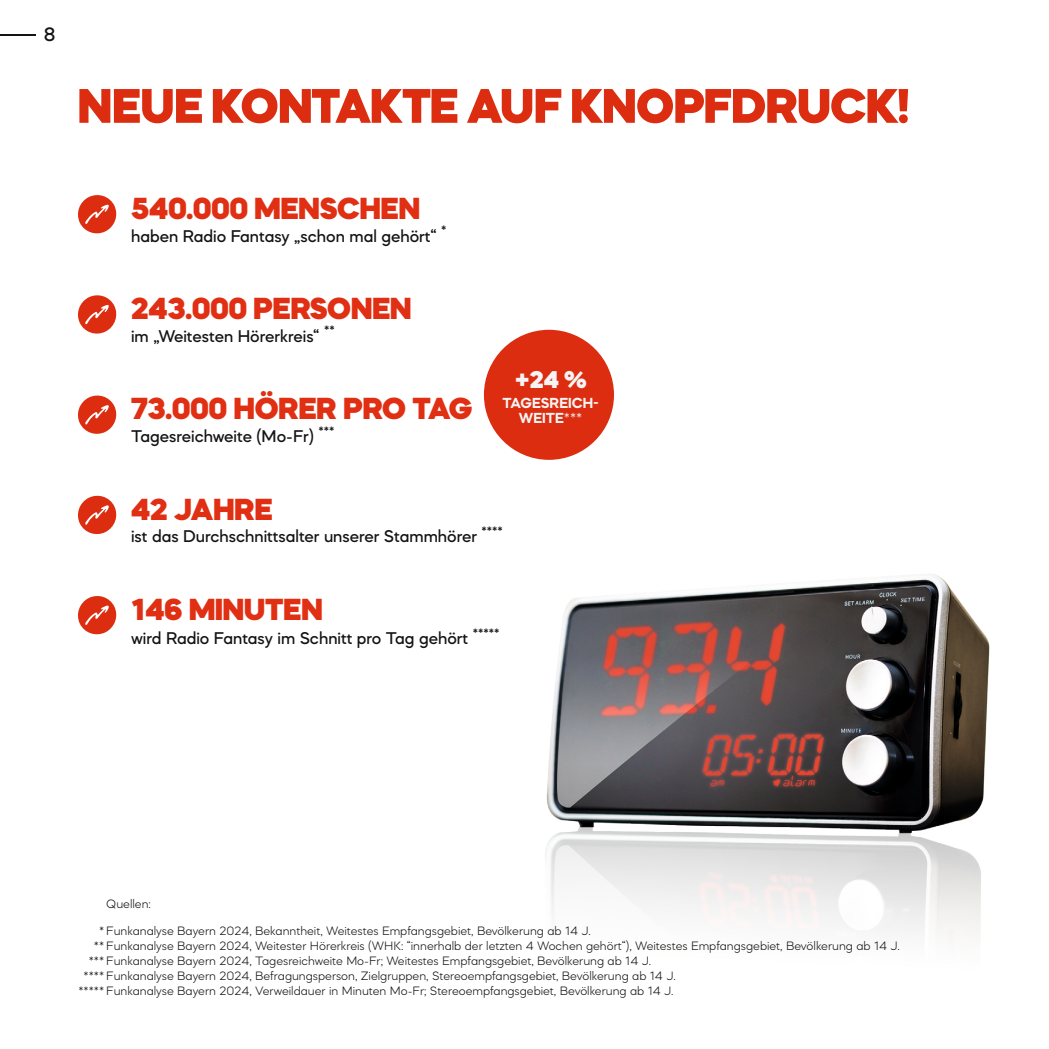
<style>
.page{position:relative;width:1049px;height:1049px;background:#fff}
.page>*{position:absolute;margin:0;border:0;box-sizing:border-box;transform-origin:0 0}
.t1{font:900 50px "Mazzard M";letter-spacing:-.01em;color:#dc2d10}
.t2{font:900 31.5px "Mazzard M";color:#e02f13}
.t3{font:900 25px "Mazzard M";color:#f4f4f4}
.t4{font:500 20px "Mazzard M";color:#131413}
.t5{font:500 17.5px "Mazzard M";color:#131413}
.t6{font:700 15px/15px "Mazzard M";color:#f4f4f4;text-align:center}
.t7{font:300 12.5px "Mazzard M";color:#131413}
.s1{font-weight:300}
</style>
<div class="page">
<img style="left:545px;top:574px;width:445px;height:360px">
<hr style="left:0;top:34px;width:36px;height:2px;background:#131413">
<div style="left:484px;top:330px;width:130px;height:130px;background:#dc2d10;border-radius:50%"></div>
<svg style="left:78px;top:495px;width:39px;height:40px"></svg>
<svg style="left:78px;top:596px;width:39px;height:39px"></svg>
<svg style="left:78px;top:395px;width:39px;height:39px"></svg>
<svg style="left:78px;top:295px;width:39px;height:39px"></svg>
<svg style="left:78px;top:195px;width:39px;height:39px"></svg>
<h3 class="t4" style="left:44px;top:22px;width:13px">8</h3>
<h1 class="t1" style="left:78px;top:74px;width:833px">NEUE KONTAKTE AUF KNOPFDRUCK!</h1>
<h2 class="t2" style="left:131px;top:188px;width:290px">540.000 MENSCHEN</h2>
<h3 class="t5" style="left:131px;top:225px;width:317px">haben Radio Fantasy „schon mal gehört“ <sup>*</sup></h3>
<h2 class="t2" style="left:131px;top:288px;width:282px">243.000 PERSONEN</h2>
<h3 class="t5" style="left:131px;top:325px;width:205px">im „Weitesten Hörerkreis“ <sup>**</sup></h3>
<h2 class="t2" style="left:131px;top:389px;width:343px">73.000 HÖRER PRO TAG</h2>
<h3 class="t5" style="left:131px;top:425px;width:205px">Tagesreichweite (Mo-Fr) <sup>***</sup></h3>
<h3 class="t3" style="left:515px;top:364px;width:74px">+24 %</h3>
<p class="t6" style="left:502px;top:395px;width:98px">TAGESREICH-<br>WEITE<span class="s1">***</span></p>
<h2 class="t2" style="left:131px;top:489px;width:143px">42 JAHRE</h2>
<h3 class="t5" style="left:131px;top:525px;width:373px">ist das Durchschnittsalter unserer Stammhörer <sup>****</sup></h3>
<h2 class="t2" style="left:131px;top:589px;width:193px">146 MINUTEN</h2>
<h3 class="t5" style="left:131px;top:627px;width:370px">wird Radio Fantasy im Schnitt pro Tag gehört <sup>*****</sup></h3>
<p class="t7" style="left:106px;top:896px;width:46px">Quellen:</p>
<p class="t7" style="left:99px;top:923px;width:493px">* Funkanalyse Bayern 2024, Bekanntheit, Weitestes Empfangsgebiet, Bevölkerung ab 14 J.</p>
<p class="t7" style="left:94px;top:938px;width:807px">** Funkanalyse Bayern 2024, Weitester Hörerkreis (WHK: “innerhalb der letzten 4 Wochen gehört“), Weitestes Empfangsgebiet, Bevölkerung ab 14 J.</p>
<p class="t7" style="left:89px;top:953px;width:564px">*** Funkanalyse Bayern 2024, Tagesreichweite Mo-Fr; Weitestes Empfangsgebiet, Bevölkerung ab 14 J.</p>
<p class="t7" style="left:84px;top:968px;width:594px">**** Funkanalyse Bayern 2024, Befragungsperson, Zielgruppen, Stereoempfangsgebiet, Bevölkerung ab 14 J.</p>
<p class="t7" style="left:78px;top:983px;width:597px">***** Funkanalyse Bayern 2024, Verweildauer in Minuten Mo-Fr; Stereoempfangsgebiet, Bevölkerung ab 14 J.</p>
</div>
